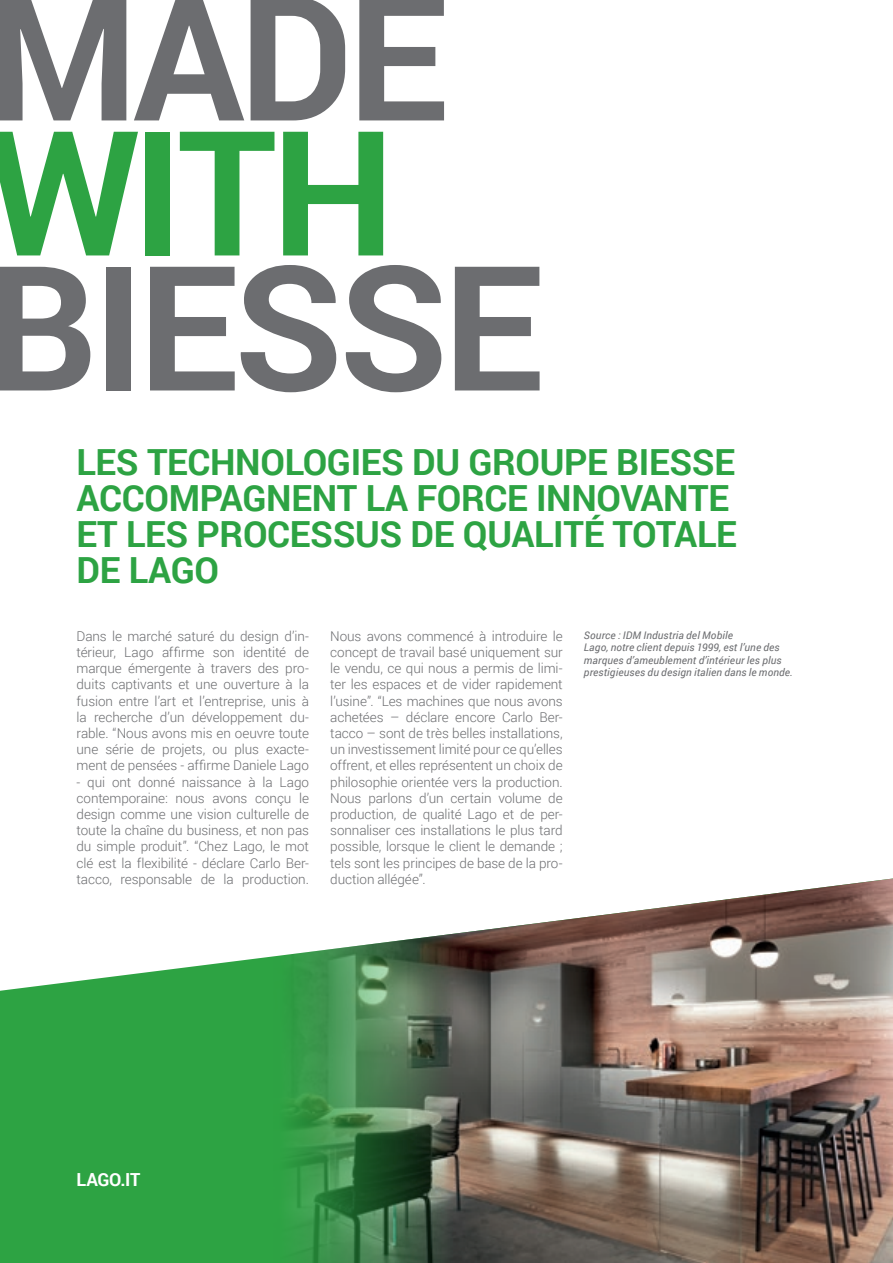
<style>
.page{position:relative;width:893px;height:1263px;background:#fff}
.page>*{position:absolute;margin:0;border:0;box-sizing:border-box;transform-origin:0 0}
.t1{font:700 174px "Roboto";letter-spacing:-.03em;color:#6c6d70}
.t2{font:700 174px "Roboto";color:#2da343}
._5_TITOLINO_Grigio_2{font:700 36px/36px "Roboto";letter-spacing:-.01em;color:#2da343}
.titolo_1__livello_th{font:700 18px "Roboto";letter-spacing:-.02em;color:#fff}
.t3{font:300 13.5px/16.2px "Roboto";letter-spacing:-.005em;color:#6c6d70;text-align:justify}
.t4{font:italic 10.5px/12.6px "Roboto";letter-spacing:.01em;color:#6c6d70}
</style>
<div class="page">
<div style="left:0;top:956px;width:274px;height:307px;background:#2da343"></div>
<img style="left:274px;top:878px;width:619px;height:385px">
<p class="t1" style="left:-14px;top:-64px;width:463px">MADE</p>
<p class="t2" style="left:-14px;top:71px;width:410px">WITH</p>
<p class="t1" style="left:-14px;top:206px;width:558px">BIESSE</p>
<p class="_5_TITOLINO_Grigio_2" style="left:77px;top:442px;width:662px">LES TECHNOLOGIES DU GROUPE BIESSE<br>ACCOMPAGNENT LA FORCE INNOVANTE<br>ET LES PROCESSUS DE QUALITÉ TOTALE<br>DE LAGO</p>
<p class="t3" style="left:77px;top:627px;width:234px">Dans le marché saturé du design d’in&shy;térieur, Lago affirme son identité de marque émergente à travers des pro&shy;duits captivants et une ouverture à la fusion entre l’art et l’entreprise, unis à la recherche d’un développement du&shy;rable. “Nous avons mis en oeuvre toute une série de projets, ou plus exacte&shy;ment de pensées - affirme Daniele Lago</p>
<p class="t3" style="left:77px;top:773px;width:234px">- qui ont donné naissance à la Lago contemporaine: nous avons conçu le design comme une vision culturelle de toute la chaîne du business, et non pas du simple produit”. “Chez Lago, le mot clé est la flexibilité - déclare Carlo Ber&shy;tacco, responsable de la production.</p>
<p class="t3" style="left:330px;top:627px;width:234px">Nous avons commencé à introduire le concept de travail basé uniquement sur le vendu, ce qui nous a permis de limi&shy;ter les espaces et de vider rapidement l’usine”. “Les machines que nous avons achetées – déclare encore Carlo Ber&shy;tacco – sont de très belles installations, un investissement limité pour ce qu’elles offrent, et elles représentent un choix de philosophie orientée vers la production.<br>Nous parlons d’un certain volume de production, de qualité Lago et de per&shy;sonnaliser ces installations le plus tard possible, lorsque le client le demande ; tels sont les principes de base de la pro&shy;duction allégée”.</p>
<p class="t4" style="left:584px;top:628px;width:150px">Source : IDM Industria del Mobile</p>
<p class="t4" style="left:584px;top:641px;width:210px">Lago, notre client depuis 1999, est l’une des marques d’ameublement d’intérieur les plus prestigieuses du design italien dans le monde.</p>
<p class="titolo_1__livello_th" style="left:77px;top:1167px;width:65px">LAGO.IT</p>
</div>
